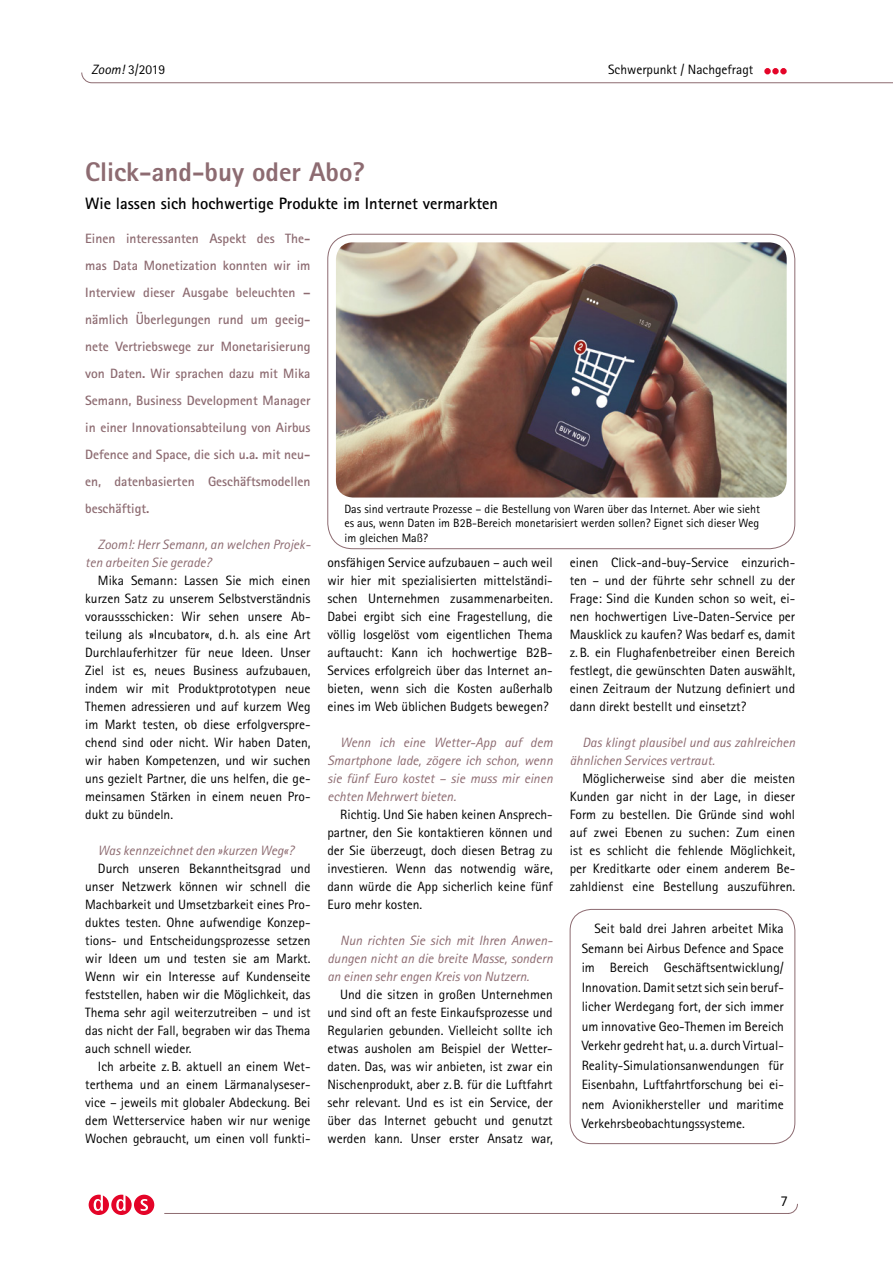
<style>
.page{position:relative;width:893px;height:1263px;background:#fff}
.page>*{position:absolute;margin:0;border:0;box-sizing:border-box;transform-origin:0 0}
.t1{font:800 27px "Rotis Sans Serif";color:#8d6b71}
.t2{font:700 16.5px "Rotis Sans Serif";color:#000}
.t3{font:15px "Rotis Sans Serif";color:#000}
.t4{font:13.5px/18px "Rotis Sans Serif";color:#000;text-align:justify}
.t5{font:italic 13.5px/18px "Rotis Sans Serif";color:#8d6b71}
.t6{font:700 13.5px/27px "Rotis Sans Serif";color:#8d6b71;text-align:justify}
.t7{font:12px/14.4px "Rotis Sans Serif";color:#000;text-align:justify}
.s1{font-style:italic}
</style>
<div class="page">
<svg style="left:164px;top:1203px;width:634px;height:11px"></svg>
<svg style="left:89px;top:1195px;width:65px;height:20px"></svg>
<div style="left:780px;top:68px;width:7px;height:6px;border:2px solid #e40428;border-radius:50%"></div>
<div style="left:772px;top:68px;width:7px;height:6px;border:2px solid #e40428;border-radius:50%"></div>
<svg style="left:81px;top:69px;width:812px;height:15px"></svg>
<div style="left:764px;top:68px;width:7px;height:6px;border:2px solid #e40428;border-radius:50%"></div>
<img style="left:336px;top:242px;width:451px;height:255px">
<div style="left:570px;top:909px;width:225px;height:235px;border:1px solid #8d6b71;border-radius:21px"></div>
<p class="t4" style="left:91px;top:60px;width:75px"><span class="s1">Zoom!</span> 3/2019</p>
<h1 class="t1" style="left:85px;top:154px;width:281px">Click-and-buy oder Abo?</h1>
<p class="t2" style="left:85px;top:193px;width:414px">Wie lassen sich hochwertige Produkte im Internet vermarkten</p>
<p class="t4" style="left:608px;top:60px;width:147px">Schwerpunkt / Nachgefragt</p>
<p class="t6" style="left:85px;top:225px;width:227px">Einen interessanten Aspekt des The&shy;mas Data Monetization konnten wir im Interview dieser Ausgabe beleuchten – nämlich Überlegungen rund um geeig&shy;nete Vertriebswege zur Monetarisierung von Daten. Wir sprachen dazu mit Mika Semann, Business Development Manager in einer Innovationsabteilung von Airbus Defence and Space, die sich u.a. mit neu&shy;en, datenbasierten Geschäftsmodellen beschäftigt.</p>
<p class="t5" style="left:85px;top:536px;width:227px;text-indent:13px">Zoom!: Herr Semann, an welchen Projek&shy;ten arbeiten Sie gerade?</p>
<p class="t4" style="left:85px;top:571px;width:227px;text-indent:13px">Mika Semann: Lassen Sie mich einen kurzen Satz zu unserem Selbstverständnis voraussschicken: Wir sehen unsere Ab&shy;teilung als »Incubator«, d. h. als eine Art Durchlauferhitzer für neue Ideen. Unser Ziel ist es, neues Business aufzubauen, indem wir mit Produktprototypen neue Themen adressieren und auf kurzem Weg im Markt testen, ob diese erfolgverspre&shy;chend sind oder nicht. Wir haben Daten, wir haben Kompetenzen, und wir suchen uns gezielt Partner, die uns helfen, die ge&shy;meinsamen Stärken in einem neuen Pro&shy;dukt zu bündeln.</p>
<p class="t5" style="left:98px;top:842px;width:197px">Was kennzeichnet den »kurzen Weg«?</p>
<p class="t4" style="left:85px;top:859px;width:227px;text-indent:13px">Durch unseren Bekanntheitsgrad und unser Netzwerk können wir schnell die Machbarkeit und Umsetzbarkeit eines Pro&shy;duktes testen. Ohne aufwendige Konzep&shy;tions- und Entscheidungsprozesse setzen wir Ideen um und testen sie am Markt.<br>Wenn wir ein Interesse auf Kundenseite feststellen, haben wir die Möglichkeit, das Thema sehr agil weiterzutreiben – und ist das nicht der Fall, begraben wir das Thema auch schnell wieder.</p>
<p class="t4" style="left:85px;top:1057px;width:227px;text-indent:13px">Ich arbeite z.B. aktuell an einem Wet&shy;terthema und an einem Lärmanalyseser&shy;vice – jeweils mit globaler Abdeckung. Bei dem Wetterservice haben wir nur wenige Wochen gebraucht, um einen voll funkti-</p>
<p class="t7" style="left:344px;top:501px;width:417px">Das sind vertraute Prozesse – die Bestellung von Waren über das Internet. Aber wie sieht es aus, wenn Daten im B2B-Bereich monetarisiert werden sollen? Eignet sich dieser Weg im gleichen Maß?</p>
<p class="t4" style="left:327px;top:553px;width:227px">onsfähigen Service aufzubauen – auch weil wir hier mit spezialisierten mittelständi&shy;schen Unternehmen zusammenarbeiten.<br>Dabei ergibt sich eine Fragestellung, die völlig losgelöst vom eigentlichen Thema auftaucht: Kann ich hochwertige B2B-Services erfolgreich über das Internet an&shy;bieten, wenn sich die Kosten außerhalb eines im Web üblichen Budgets bewegen?</p>
<p class="t5" style="left:327px;top:733px;width:227px;text-align:justify;text-indent:13px">Wenn ich eine Wetter-App auf dem Smartphone lade, zögere ich schon, wenn sie fünf Euro kostet – sie muss mir einen echten Mehrwert bieten.</p>
<p class="t4" style="left:327px;top:805px;width:227px;text-indent:13px">Richtig. Und Sie haben keinen Ansprech&shy;partner, den Sie kontaktieren können und der Sie überzeugt, doch diesen Betrag zu investieren. Wenn das notwendig wäre, dann würde die App sicherlich keine fünf Euro mehr kosten.</p>
<p class="t5" style="left:327px;top:931px;width:227px;text-align:justify;text-indent:13px">Nun richten Sie sich mit Ihren Anwen&shy;dungen nicht an die breite Masse, sondern an einen sehr engen Kreis von Nutzern.</p>
<p class="t4" style="left:327px;top:985px;width:227px;text-indent:13px">Und die sitzen in großen Unternehmen und sind oft an feste Einkaufsprozesse und Regularien gebunden. Vielleicht sollte ich etwas ausholen am Beispiel der Wetter&shy;daten. Das, was wir anbieten, ist zwar ein Nischenprodukt, aber z.B. für die Luftfahrt sehr relevant. Und es ist ein Service, der über das Internet gebucht und genutzt werden kann. Unser erster Ansatz war,</p>
<p class="t4" style="left:570px;top:553px;width:227px">einen Click-and-buy-Service einzurich&shy;ten – und der führte sehr schnell zu der Frage: Sind die Kunden schon so weit, ei&shy;nen hochwertigen Live-Daten-Service per Mausklick zu kaufen? Was bedarf es, damit z.B. ein Flughafenbetreiber einen Bereich festlegt, die gewünschten Daten auswählt, einen Zeitraum der Nutzung definiert und dann direkt bestellt und einsetzt?</p>
<p class="t5" style="left:570px;top:733px;width:227px;text-indent:13px">Das klingt plausibel und aus zahlreichen ähnlichen Services vertraut.</p>
<p class="t4" style="left:570px;top:769px;width:227px;text-indent:13px">Möglicherweise sind aber die meisten Kunden gar nicht in der Lage, in dieser Form zu bestellen. Die Gründe sind wohl auf zwei Ebenen zu suchen: Zum einen ist es schlicht die fehlende Möglichkeit, per Kreditkarte oder einem anderem Be&shy;zahldienst eine Bestellung auszuführen.</p>
<p class="t4" style="left:582px;top:919px;width:204px;line-height:19.5px;text-indent:13px">Seit bald drei Jahren arbeitet Mika Semann bei Airbus Defence and Space im Bereich Geschäftsentwicklung/ Innovation. Damit setzt sich sein beruf&shy;licher Werdegang fort, der sich immer um innovative Geo-Themen im Bereich Verkehr gedreht hat, u. a. durch Virtual-Reality-Simulationsanwendungen für Eisenbahn, Luftfahrtforschung bei ei&shy;nem Avionikhersteller und maritime Verkehrsbeobachtungssysteme.</p>
<p class="t3" style="left:781px;top:1192px;width:9px">7</p>
</div>
